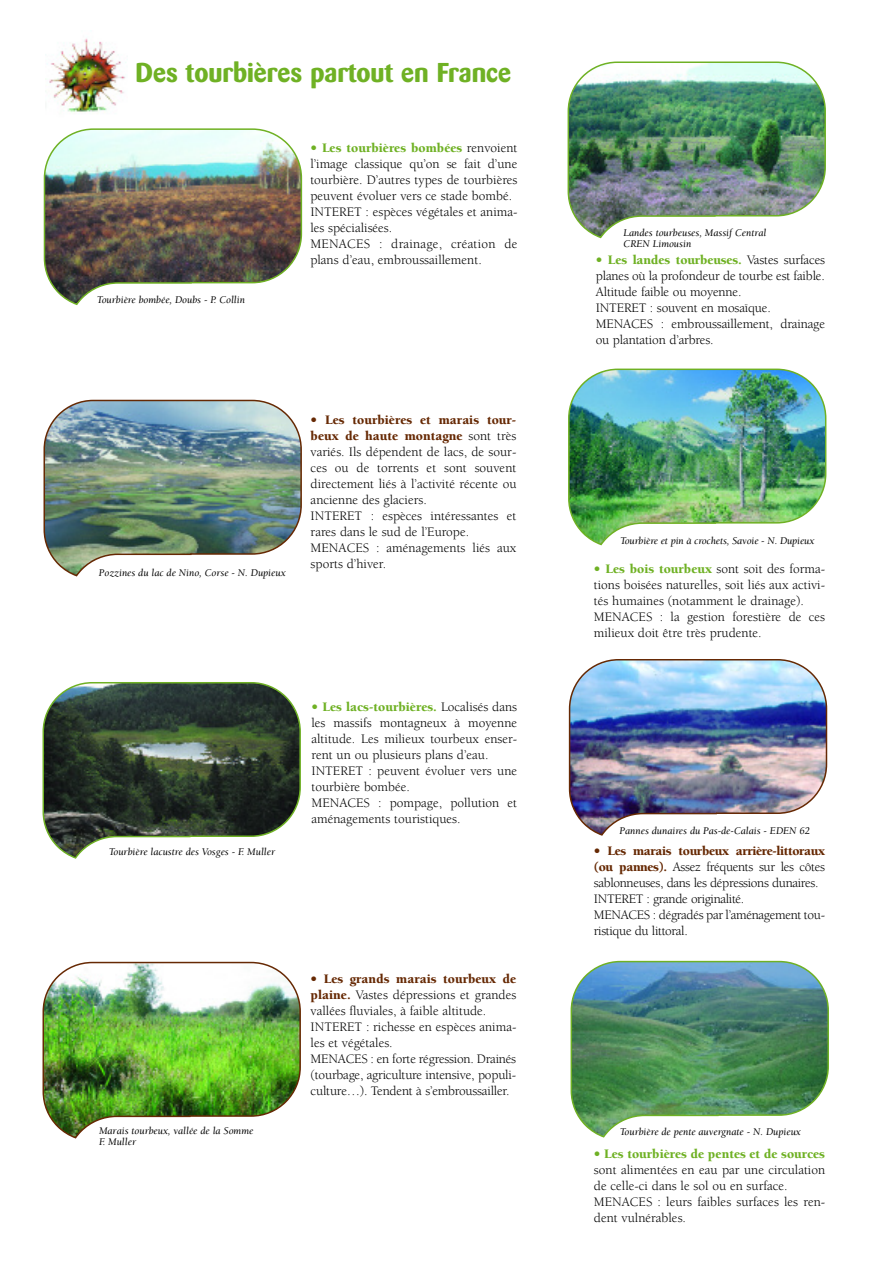
<style>
.page{position:relative;width:893px;height:1263px;background:#fff}
.page>*{position:absolute;margin:0;border:0;box-sizing:border-box;transform-origin:0 0}
.t1{font:700 27px "Barmeno";color:#6fb124}
.t2{font:13.35px/16px "Berkeley";color:#000}
.t3{font:13.35px/16px "Berkeley";letter-spacing:-.025em;color:#000}
.t4{font:900 13.35px "Berkeley";color:#6fb124}
.t5{font:italic 10.5px/10.5px "Berkeley";color:#000}
.s1{font-weight:900;color:#6fb124}
.s2{font-weight:900;color:#662904}
</style>
<div class="page">
<svg style="left:43px;top:682px;width:258px;height:177px;background:#505c4f"></svg>
<img style="left:45px;top:38px;width:81px;height:74px">
<img style="left:44px;top:128px;width:258px;height:177px">
<img style="left:569px;top:659px;width:258px;height:177px">
<img style="left:571px;top:961px;width:258px;height:176px">
<img style="left:44px;top:400px;width:258px;height:176px">
<img style="left:568px;top:369px;width:258px;height:176px">
<img style="left:43px;top:962px;width:258px;height:176px">
<img style="left:568px;top:62px;width:258px;height:176px">
<h1 class="t1" style="left:136px;top:59px;width:377px">Des tourbières partout en France</h1>
<p class="t5" style="left:97px;top:296px;width:150px">Tourbière bombée, Doubs - P. Collin</p>
<p class="t2" style="left:310px;top:141px;width:209px"><span class="s1">• Les tourbières bombées</span> renvoient l’image classique qu’on se fait d’une tourbière. D’autres types de tourbières peuvent évoluer vers ce stade bombé.<br>INTERET : espèces végétales et anima&shy;les spécialisées.<br>MENACES : drainage, création de plans d’eau, embroussaillement.</p>
<p class="t5" style="left:99px;top:568px;width:188px">Pozzines du lac de Nino, Corse - N. Dupieux</p>
<p class="t2" style="left:311px;top:413px;width:207px"><span class="s2">• Les tourbières et marais tour&shy;beux de haute montagne</span> sont très variés. Ils dépendent de lacs, de sour&shy;ces ou de torrents et sont souvent directement liés à l’activité récente ou ancienne des glaciers.<br>INTERET : espèces intéressantes et rares dans le sud de l’Europe.<br>MENACES : aménagements liés aux sports d’hiver.</p>
<p class="t5" style="left:109px;top:847px;width:168px">Tourbière lacustre des Vosges - F. Muller</p>
<p class="t2" style="left:311px;top:700px;width:207px"><span class="s1">• Les lacs-tourbières.</span> Localisés dans les massifs montagneux à moyenne altitude. Les milieux tourbeux enser&shy;rent un ou plusieurs plans d’eau.<br>INTERET : peuvent évoluer vers une tourbière bombée.<br>MENACES : pompage, pollution et aménagements touristiques.</p>
<p class="t5" style="left:99px;top:1127px;width:156px">Marais tourbeux, vallée de la Somme<br>F. Muller</p>
<p class="t2" style="left:311px;top:972px;width:207px"><span class="s2">• Les grands marais tourbeux de plaine.</span> Vastes dépressions et grandes vallées fluviales, à faible altitude.<br>INTERET : richesse en espèces anima&shy;les et végétales.<br>MENACES : en forte régression. Drainés (tourbage, agriculture intensive, populi&shy;culture…). Tendent à s’embroussailler.</p>
<p class="t5" style="left:624px;top:229px;width:144px">Landes tourbeuses, Massif Central<br>CREN Limousin</p>
<p class="t2" style="left:596px;top:252px;width:231px"><span class="s1">• Les landes tourbeuses.</span> Vastes surfaces planes où la profondeur de tourbe est faible.<br>Altitude faible ou moyenne.<br>INTERET : souvent en mosaïque.<br>MENACES : embroussaillement, drainage ou plantation d’arbres.</p>
<p class="t5" style="left:620px;top:536px;width:196px">Tourbière et pin à crochets, Savoie - N. Dupieux</p>
<p class="t2" style="left:594px;top:562px;width:233px"><span class="s1">• Les bois tourbeux</span> sont soit des forma&shy;tions boisées naturelles, soit liés aux activi&shy;tés humaines (notamment le drainage).<br>MENACES : la gestion forestière de ces milieux doit être très prudente.</p>
<p class="t5" style="left:620px;top:826px;width:192px">Pannes dunaires du Pas-de-Calais - EDEN 62</p>
<p class="t3" style="left:594px;top:844px;width:233px"><span class="s2">• Les marais tourbeux arrière-littoraux (ou pannes).</span> Assez fréquents sur les côtes sablonneuses, dans les dépressions dunaires.<br>INTERET : grande originalité.<br>MENACES : dégradés par l’aménagement tou&shy;ristique du littoral.</p>
<p class="t5" style="left:620px;top:1127px;width:182px">Tourbière de pente auvergnate - N. Dupieux</p>
<p class="t4" style="left:594px;top:1149px;width:233px">• Les tourbières de pentes et de sources</p>
<p class="t2" style="left:594px;top:1163px;width:233px">sont alimentées en eau par une circulation de celle-ci dans le sol ou en surface.<br>MENACES : leurs faibles surfaces les ren&shy;dent vulnérables.</p>
</div>
